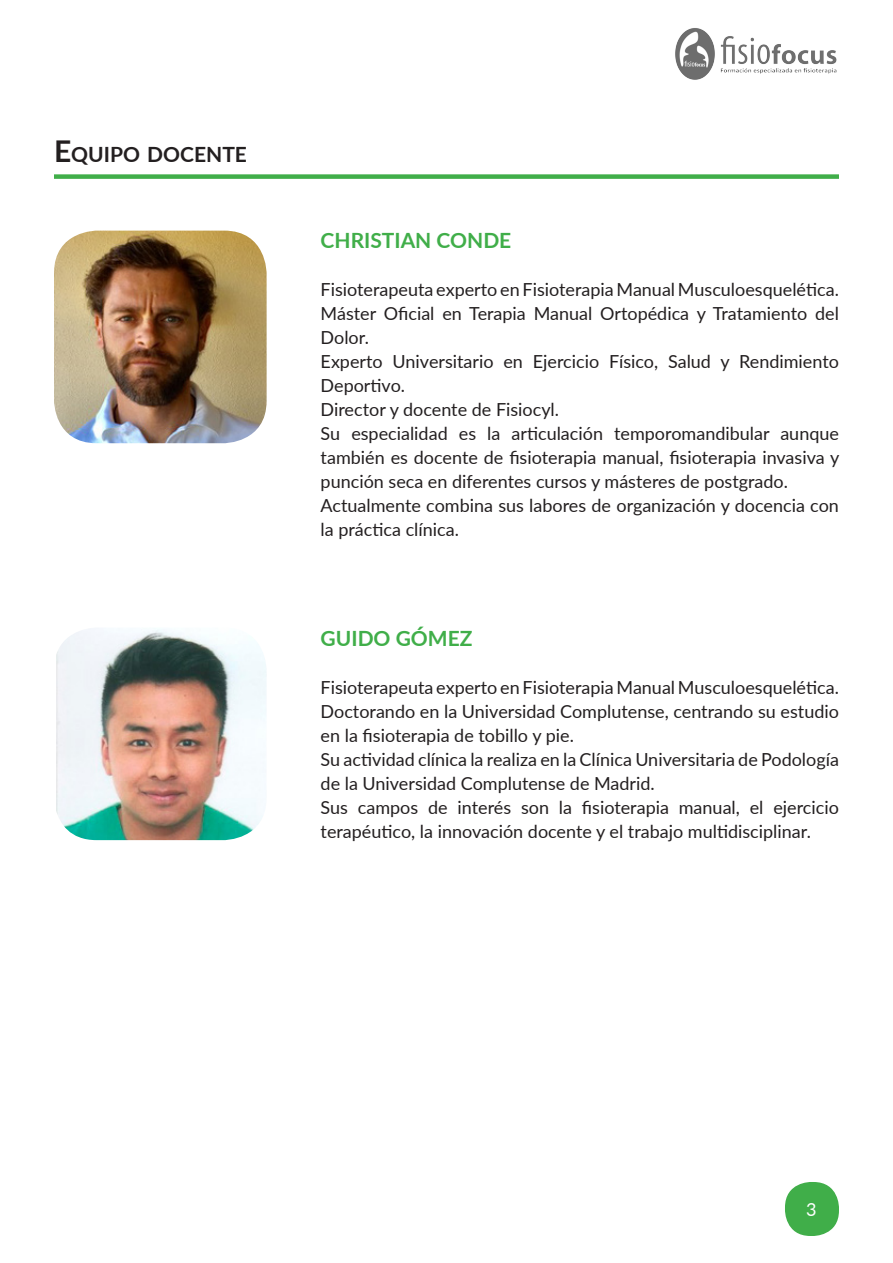
<style>
.page{position:relative;width:893px;height:1263px;background:#fff}
.page>*{position:absolute;margin:0;border:0;box-sizing:border-box;transform-origin:0 0}
.t1{font:700 21px "Lato";color:#40ae49}
.t2{font:700 21px "Lato";color:#231f20}
.t3{font:18px/24px "Lato";color:#231f20}
.t4{font:18px "Lato";color:#fff}
.s1{font-size:30px}
</style>
<div class="page">
<div style="left:785px;top:1182px;width:54px;height:54px;background:#40ae49;border-radius:26px"></div>
<div style="left:54px;top:174px;width:785px;height:5px;background:#40ae49"></div>
<img style="left:675px;top:28px;width:162px;height:52px">
<img style="left:56px;top:628px;width:211px;height:212px">
<img style="left:54px;top:231px;width:213px;height:212px">
<p class="t2" style="left:54px;top:139px;width:192px"><span class="s1">E</span>QUIPO DOCENTE</p>
<p class="t1" style="left:321px;top:224px;width:192px">CHRISTIAN CONDE</p>
<p class="t3" style="left:321px;top:276px;width:520px">Fisioterapeuta experto en FisioterapiaManualMusculoesquelética.</p>
<p class="t3" style="left:321px;top:300px;width:520px">Máster Oficial en Terapia Manual Ortopédica y Tratamiento del<br>Dolor.</p>
<p class="t3" style="left:321px;top:348px;width:520px">Experto Universitario en Ejercicio Físico, Salud y Rendimiento<br>Deportivo.</p>
<p class="t3" style="left:321px;top:396px;width:240px">Director y docente de Fisiocyl.</p>
<p class="t3" style="left:321px;top:420px;width:520px;text-align:justify">Su especialidad es la articulación temporomandibular aunque también es docente de fisioterapia manual, fisioterapia invasiva y punción seca en diferentes cursos y másteres de postgrado.</p>
<p class="t3" style="left:321px;top:492px;width:520px">Actualmente combina sus labores de organización y docencia con la práctica clínica.</p>
<p class="t1" style="left:321px;top:623px;width:153px">GUIDO GÓMEZ</p>
<p class="t3" style="left:321px;top:675px;width:520px">Fisioterapeuta experto en FisioterapiaManualMusculoesquelética.</p>
<p class="t3" style="left:321px;top:699px;width:520px">Doctorando en la Universidad Complutense, centrando su estudio en la fisioterapia de tobillo y pie.</p>
<p class="t3" style="left:321px;top:747px;width:520px">Su actividad clínica la realiza en la Clínica Universitaria de Podología de la Universidad Complutense de Madrid.</p>
<p class="t3" style="left:321px;top:795px;width:520px">Sus campos de interés son la fisioterapia manual, el ejercicio terapéutico, la innovación docente y el trabajo multidisciplinar.</p>
<p class="t4" style="left:806px;top:1197px;width:12px">3</p>
</div>
